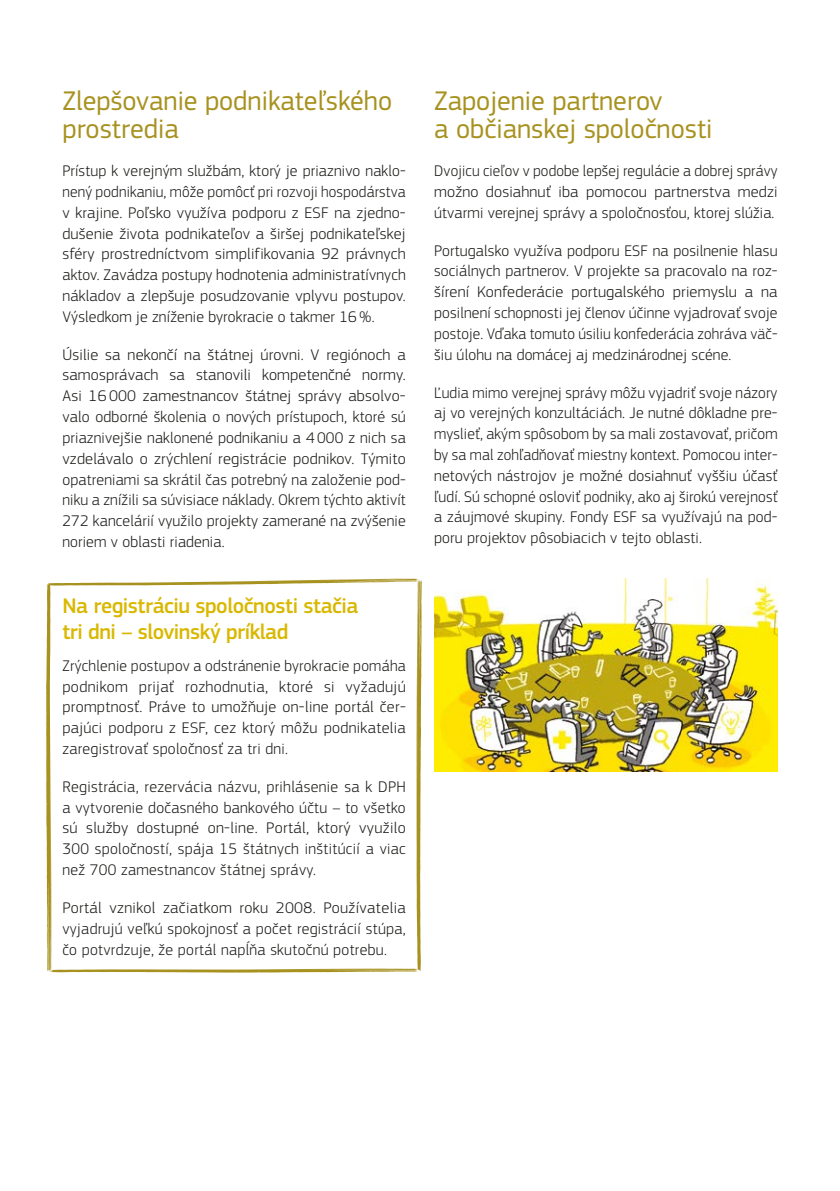
<style>
.page{position:relative;width:840px;height:1191px;background:#fff}
.page>*{position:absolute;margin:0;border:0;box-sizing:border-box;transform-origin:0 0}
.Body{font:28px/28px "EC Square Sans Pro";color:#a79220}
.Header_III{font:28px/28px "EC Square Sans Pro";color:#a79220}
.titre_box{font:500 22px/26px "EC Square Sans Pro";letter-spacing:-.02em;color:#d9b800}
.Body-2{font:300 16px/20.8px "EC Square Sans Pro";letter-spacing:.01em;color:#1a1a18;text-align:justify}
</style>
<div class="page">
<svg style="left:46px;top:578px;width:376px;height:394px"></svg>
<img style="left:434px;top:578px;width:343px;height:193px">
<h3 class="Header_III" style="left:62px;top:87px;width:331px">Zlepšovanie podnikateľského prostredia</h3>
<p class="Body-2" style="left:62px;top:160px;width:345px">Prístup k verejným službám, ktorý je priaznivo naklo&shy;nený podnikaniu, môže pomôcť pri rozvoji hospodárstva v krajine. Poľsko využíva podporu z ESF na zjedno&shy;dušenie života podnikateľov a širšej podnikateľskej sféry prostredníctvom simplifikovania 92 právnych aktov. Zavádza postupy hodnotenia administratívnych nákladov a zlepšuje posudzovanie vplyvu postupov.<br>Výsledkom je zníženie byrokracie o takmer 16%.</p>
<p class="Body-2" style="left:62px;top:344px;width:345px">Úsilie sa nekončí na štátnej úrovni. V regiónoch a samosprávach sa stanovili kompetenčné normy.<br>Asi 16 000 zamestnancov štátnej správy absolvo&shy;valo odborné školenia o nových prístupoch, ktoré sú priaznivejšie naklonené podnikaniu a 4 000 z nich sa vzdelávalo o zrýchlení registrácie podnikov. Týmito opatreniami sa skrátil čas potrebný na založenie pod&shy;niku a znížili sa súvisiace náklady. Okrem týchto aktivít 272 kancelárií využilo projekty zamerané na zvýšenie noriem v oblasti riadenia.</p>
<h4 class="titre_box" style="left:62px;top:593px;width:297px">Na registráciu spoločnosti stačia tri dni – slovinský príklad</h4>
<p class="Body-2" style="left:62px;top:655px;width:345px">Zrýchlenie postupov a odstránenie byrokracie pomáha podnikom prijať rozhodnutia, ktoré si vyžadujú promptnosť. Práve to umožňuje on-line portál čer&shy;pajúci podporu z ESF, cez ktorý môžu podnikatelia zaregistrovať spoločnosť za tri dni.</p>
<p class="Body-2" style="left:62px;top:776px;width:345px">Registrácia, rezervácia názvu, prihlásenie sa k DPH a vytvorenie dočasného bankového účtu – to všetko sú služby dostupné on-line. Portál, ktorý využilo 300 spoločností, spája 15 štátnych inštitúcií a viac než 700 zamestnancov štátnej správy.</p>
<p class="Body-2" style="left:62px;top:897px;width:344px">Portál vznikol začiatkom roku 2008. Používatelia vyjadrujú veľkú spokojnosť a počet registrácií stúpa, čo potvrdzuje, že portál napĺňa skutočnú potrebu.</p>
<p class="Body" style="left:434px;top:87px;width:279px">Zapojenie partnerov<br>a občianskej spoločnosti</p>
<p class="Body-2" style="left:434px;top:160px;width:345px">Dvojicu cieľov v podobe lepšej regulácie a dobrej správy možno dosiahnuť iba pomocou partnerstva medzi útvarmi verejnej správy a spoločnosťou, ktorej slúžia.</p>
<p class="Body-2" style="left:434px;top:240px;width:345px">Portugalsko využíva podporu ESF na posilnenie hlasu sociálnych partnerov. V projekte sa pracovalo na roz&shy;šírení Konfederácie portugalského priemyslu a na posilnení schopnosti jej členov účinne vyjadrovať svoje postoje. Vďaka tomuto úsiliu konfederácia zohráva väč&shy;šiu úlohu na domácej aj medzinárodnej scéne.</p>
<p class="Body-2" style="left:434px;top:382px;width:344px">Ľudia mimo verejnej správy môžu vyjadriť svoje názory aj vo verejných konzultáciách. Je nutné dôkladne pre&shy;myslieť, akým spôsobom by sa mali zostavovať, pričom by sa mal zohľadňovať miestny kontext. Pomocou inter&shy;netových nástrojov je možné dosiahnuť vyššiu účasť ľudí. Sú schopné osloviť podniky, ako aj širokú verejnosť a záujmové skupiny. Fondy ESF sa využívajú na pod&shy;poru projektov pôsobiacich v tejto oblasti.</p>
</div>
